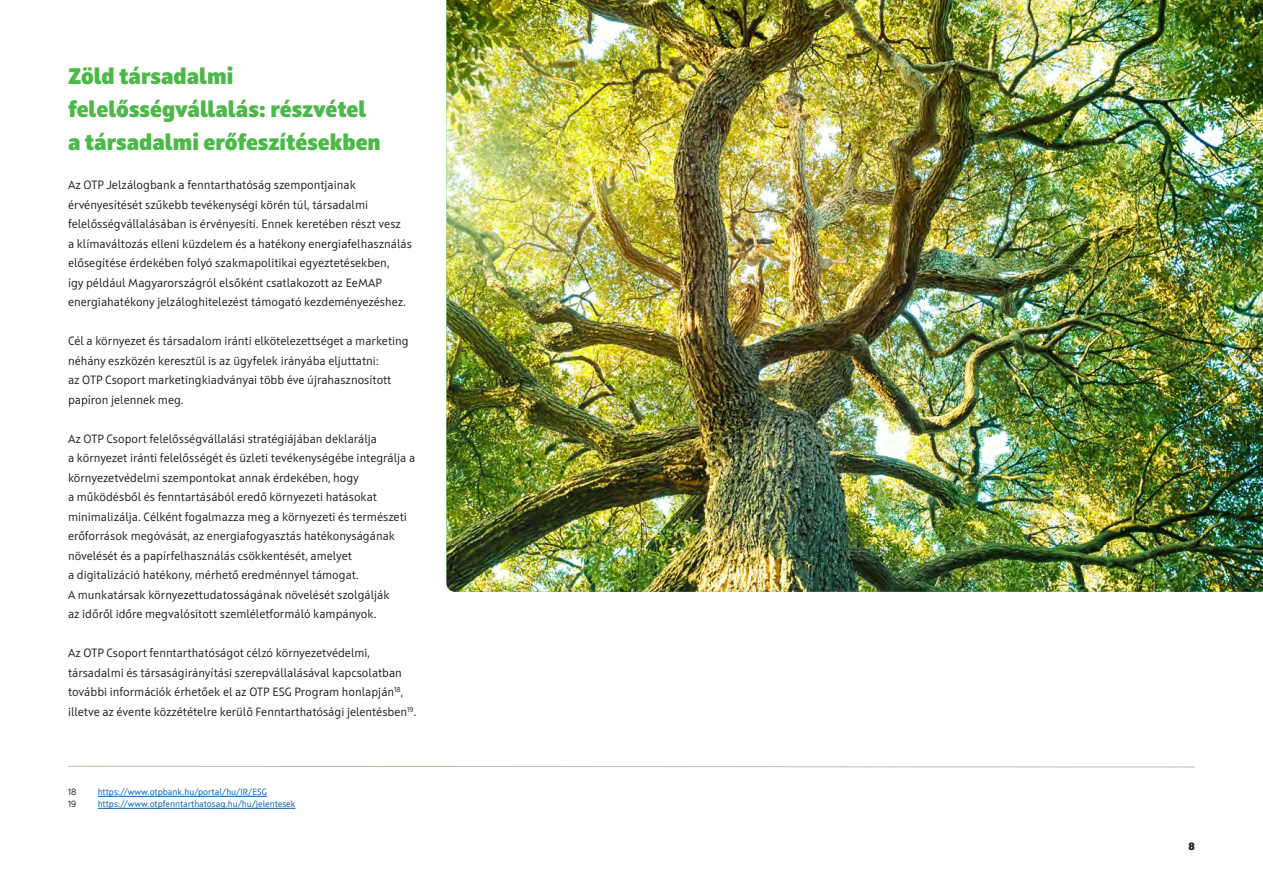
<style>
.page{position:relative;width:1263px;height:893px;background:#fff}
.page>*{position:absolute;margin:0;border:0;box-sizing:border-box;transform-origin:0 0}
.t1{font:800 22.5px/33px "Squad";color:#4cb848}
.t2{font:12px/19.5px "Squad";color:#231f20}
.t3{font:800 10.5px "Squad";color:#231f20}
.t4{font:9px "Squad";color:#015aaa}
.t5{font:9px "Squad";color:#231f20}
</style>
<div class="page">
<svg style="left:68px;top:766px;width:1127px;height:1px"></svg>
<hr style="left:98px;top:796px;width:169px;height:1px;background:#015aaa">
<hr style="left:98px;top:808px;width:197px;height:1px;background:#015aaa">
<img style="left:446px;top:0;width:817px;height:592px">
<h1 class="t1" style="left:68px;top:60px;width:314px">Zöld társadalmi felelősségvállalás: részvétel a társadalmi erőfeszítésekben</h1>
<p class="t2" style="left:68px;top:175px;width:345px">Az OTP Jelzálogbank a fenntarthatóság szempontjainak érvényesítését szűkebb tevékenységi körén túl, társadalmi felelősségvállalásában is érvényesíti. Ennek keretében részt vesz<br>a klímaváltozás elleni küzdelem és a hatékony energiafelhasználás elősegítése érdekében folyó szakmapolitikai egyeztetésekben,<br>így például Magyarországról elsőként csatlakozott az EeMAP energiahatékony jelzáloghitelezést támogató kezdeményezéshez.</p>
<p class="t2" style="left:68px;top:331px;width:342px">Cél a környezet és társadalom iránti elkötelezettséget a marketing néhány eszközén keresztül is az ügyfelek irányába eljuttatni:<br>az OTP Csoport marketingkiadványai több éve újrahasznosított papíron jelennek meg.</p>
<p class="t2" style="left:68px;top:429px;width:349px">Az OTP Csoport felelősségvállalási stratégiájában deklarálja<br>a környezet iránti felelősségét és üzleti tevékenységébe integrálja a környezetvédelmi szempontokat annak érdekében, hogy<br>a működésből és fenntartásából eredő környezeti hatásokat minimalizálja. Célként fogalmazza meg a környezeti és természeti erőforrások megóvását, az energiafogyasztás hatékonyságának növelését és a papírfelhasználás csökkentését, amelyet<br>a digitalizáció hatékony, mérhető eredménnyel támogat.<br>A munkatársak környezettudatosságának növelését szolgálják<br>az időről időre megvalósított szemléletformáló kampányok.</p>
<p class="t2" style="left:68px;top:643px;width:350px">Az OTP Csoport fenntarthatóságot célzó környezetvédelmi, társadalmi és társaságirányítási szerepvállalásával kapcsolatban további információk érhetőek el az OTP ESG Program honlapján<sup>18</sup>, illetve az évente közzétételre kerülő Fenntarthatósági jelentésben<sup>19</sup>.</p>
<p class="t5" style="left:68px;top:787px;width:10px">18</p>
<p class="t4" style="left:98px;top:787px;width:171px">https://www.otpbank.hu/portal/hu/IR/ESG</p>
<p class="t5" style="left:68px;top:799px;width:10px">19</p>
<p class="t4" style="left:98px;top:799px;width:199px">https://www.otpfenntarthatosag.hu/hu/jelentesek</p>
<p class="t3" style="left:1188px;top:839px;width:8px">8</p>
</div>
